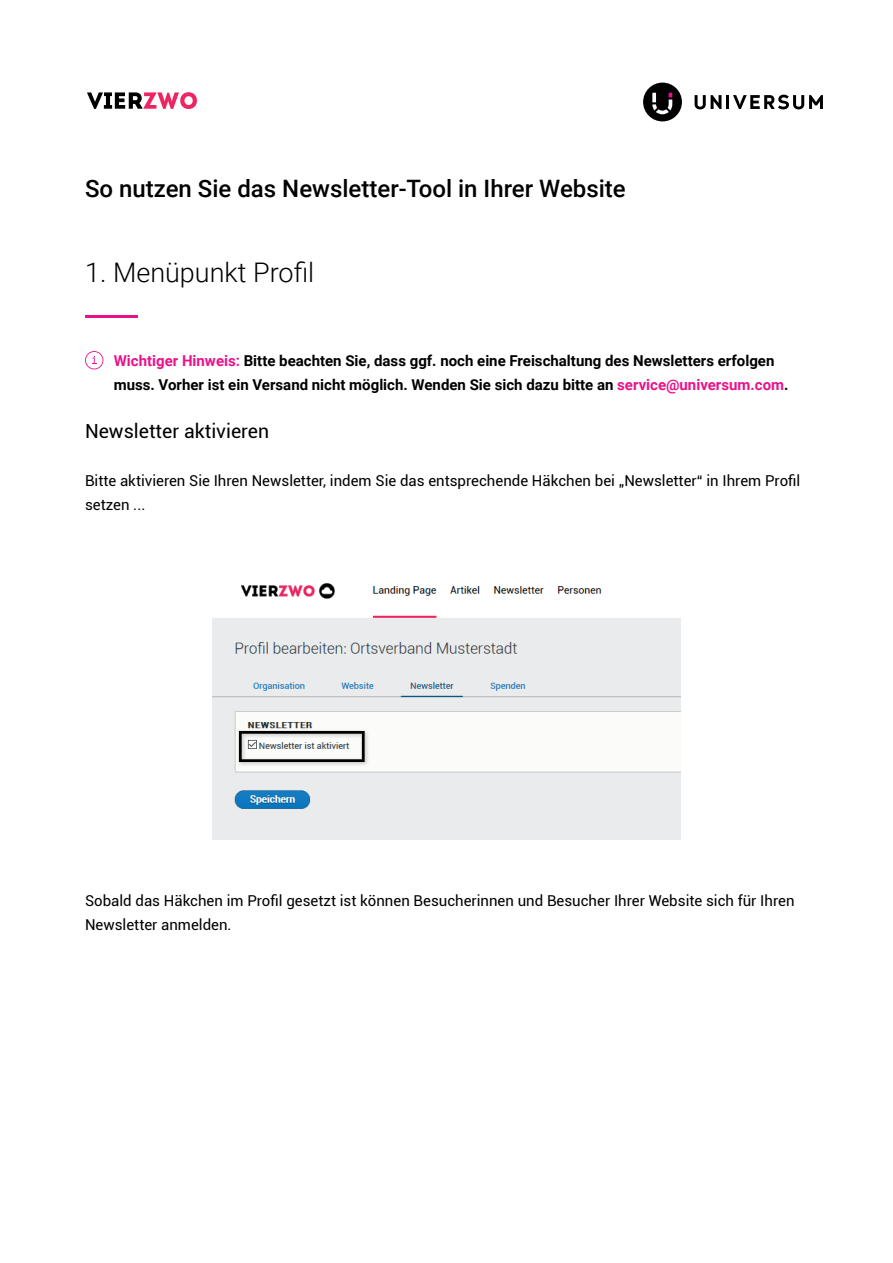
<style>
.page{position:relative;width:893px;height:1263px;background:#fff}
.page>*{position:absolute;margin:0;border:0;box-sizing:border-box;transform-origin:0 0}
.t1{font:300 27px "Roboto";color:#000001}
.t2{font:500 24px "Roboto";color:#000001}
.t3{font:19.5px "Roboto";color:#000001}
.t4{font:15px/24px "Roboto";color:#000001}
.t5{font:700 15px/24px "Roboto";color:#000001}
.s1{color:#ea128a}
</style>
<div class="page">
<svg style="left:643px;top:83px;width:39px;height:38px"></svg>
<svg style="left:695px;top:95px;width:26px;height:14px"></svg>
<hr style="left:726px;top:95px;width:3px;height:14px;background:#000001">
<svg style="left:733px;top:95px;width:90px;height:14px"></svg>
<svg style="left:87px;top:92px;width:110px;height:17px"></svg>
<hr style="left:85px;top:316px;width:52px;height:2px;background:#ea128a">
<svg style="left:85px;top:351px;width:18px;height:18px"></svg>
<img style="left:213px;top:582px;width:467px;height:258px">
<h2 class="t2" style="left:85px;top:171px;width:542px">So nutzen Sie das Newsletter-Tool in Ihrer Website</h2>
<h1 class="t1" style="left:85px;top:253px;width:231px">1. Menüpunkt Profil</h1>
<p class="t5" style="left:114px;top:348px;width:676px"><span class="s1">Wichtiger Hinweis:</span> Bitte beachten Sie, dass ggf. noch eine Freischaltung des Newsletters erfolgen muss. Vorher ist ein Versand nicht möglich. Wenden Sie sich dazu bitte an <span class="s1">service@universum.com</span>.</p>
<h3 class="t3" style="left:85px;top:417px;width:186px">Newsletter aktivieren</h3>
<p class="t4" style="left:85px;top:468px;width:717px">Bitte aktivieren Sie Ihren Newsletter, indem Sie das entsprechende Häkchen bei „Newsletter“ in Ihrem Profil setzen ...</p>
<p class="t4" style="left:85px;top:888px;width:711px">Sobald das Häkchen im Profil gesetzt ist können Besucherinnen und Besucher Ihrer Website sich für Ihren<br>Newsletter anmelden.</p>
</div>
